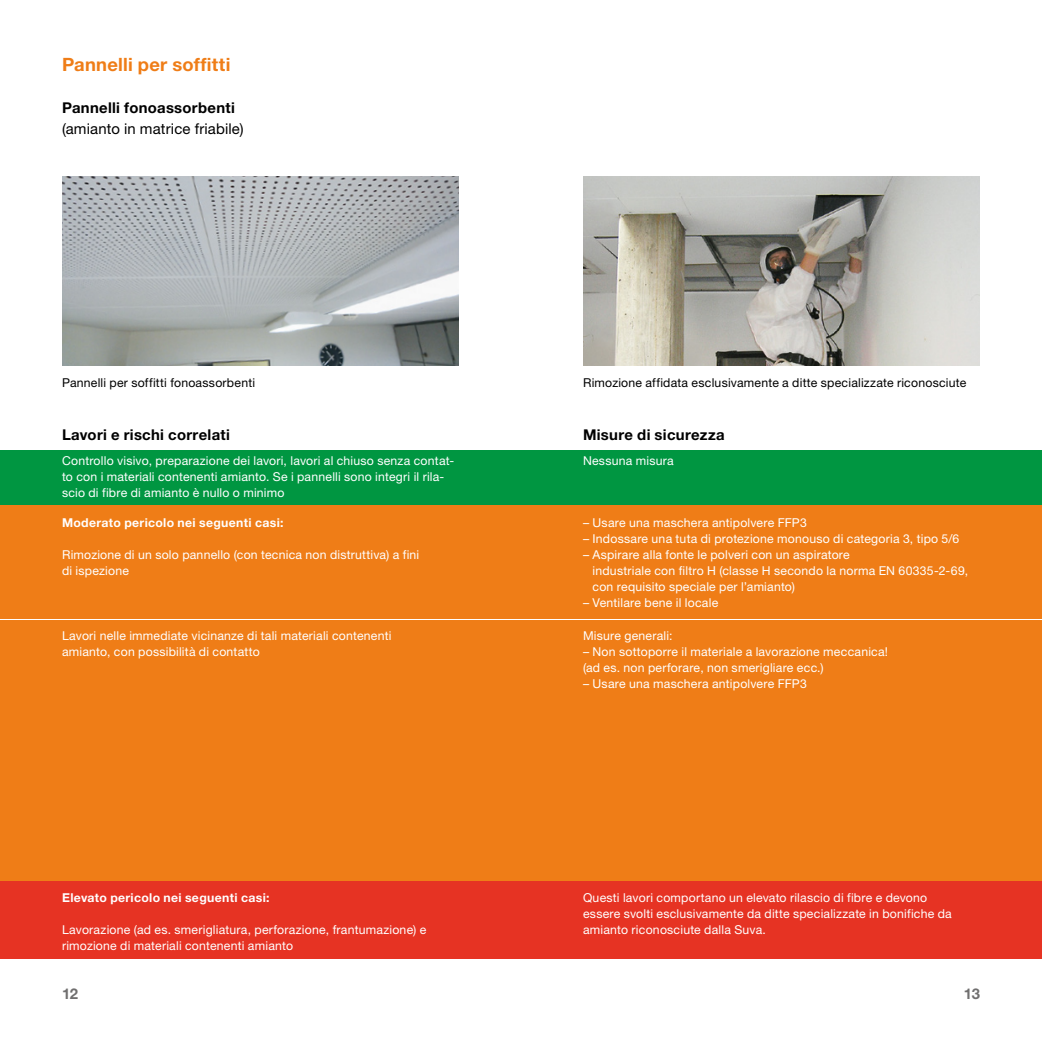
<style>
.page{position:relative;width:1042px;height:1042px;background:#fff}
.page>*{position:absolute;margin:0;border:0;box-sizing:border-box;transform-origin:0 0}
.t1{font:700 18.38px "Helvetica Neue LT Std";letter-spacing:.015em;color:#ef7d17}
.t2{font:700 14.88px "Helvetica Neue LT Std";letter-spacing:.02em;color:#000}
.t3{font:14.88px "Helvetica Neue LT Std";letter-spacing:.01em;color:#000}
.t4{font:700 14.88px "Helvetica Neue LT Std";color:#706f6f}
.t5{font:12.25px/16.1px "Helvetica Neue LT Std";letter-spacing:.015em;color:#fff}
.t6{font:12.25px "Helvetica Neue LT Std";letter-spacing:.02em;color:#000}
.t7{font:700 12.25px "Helvetica Neue LT Std";letter-spacing:.025em;color:#fff}
</style>
<div class="page">
<div style="left:0;top:450px;width:1042px;height:55px;background:#009641"></div>
<div style="left:0;top:505px;width:1042px;height:375px;background:#ef7d17"></div>
<hr style="left:0;top:619px;width:521px;height:1px;background:#fff">
<hr style="left:521px;top:619px;width:521px;height:1px;background:#fff">
<div style="left:0;top:880px;width:1042px;height:78px;background:#e63323"></div>
<img style="left:62px;top:176px;width:397px;height:190px">
<img style="left:583px;top:176px;width:397px;height:190px">
<h1 class="t1" style="left:62px;top:53px;width:170px">Pannelli per soffitti</h1>
<p class="t2" style="left:62px;top:98px;width:174px">Pannelli fonoassorbenti</p>
<p class="t3" style="left:62px;top:120px;width:183px">(amianto in matrice friabile)</p>
<p class="t6" style="left:62px;top:375px;width:194px">Pannelli per soffitti fonoassorbenti</p>
<p class="t6" style="left:583px;top:375px;width:385px">Rimozione affidata esclusivamente a ditte specializzate riconosciute</p>
<p class="t2" style="left:62px;top:425px;width:169px">Lavori e rischi correlati</p>
<p class="t2" style="left:583px;top:425px;width:143px">Misure di sicurezza</p>
<p class="t5" style="left:62px;top:453px;width:394px">Controllo visivo, preparazione dei lavori, lavori al chiuso senza contat&shy;to con i materiali contenenti amianto. Se i pannelli sono integri il rila&shy;scio di fibre di amianto è nullo o minimo</p>
<p class="t5" style="left:583px;top:453px;width:92px">Nessuna misura</p>
<p class="t7" style="left:62px;top:515px;width:223px">Moderato pericolo nei seguenti casi:</p>
<p class="t5" style="left:62px;top:546px;width:359px">Rimozione di un solo pannello (con tecnica non distruttiva) a fini di ispezione</p>
<p class="t5" style="left:583px;top:514px;width:225px">– Usare una maschera antipolvere FFP3</p>
<p class="t5" style="left:583px;top:530px;width:378px">– Indossare una tuta di protezione monouso di categoria 3, tipo 5/6</p>
<p class="t5" style="left:592px;top:546px;width:377px;text-indent:-10px">– Aspirare alla fonte le polveri con un aspiratore<br>industriale con filtro H (classe H secondo la norma EN 60335-2-69, con requisito speciale per l’amianto)</p>
<p class="t5" style="left:583px;top:595px;width:137px">– Ventilare bene il locale</p>
<p class="t5" style="left:583px;top:627px;width:91px">Misure generali:</p>
<p class="t5" style="left:583px;top:643px;width:306px">– Non sottoporre il materiale a lavorazione meccanica! (ad es. non perforare, non smerigliare ecc.)</p>
<p class="t5" style="left:583px;top:675px;width:225px">– Usare una maschera antipolvere FFP3</p>
<p class="t5" style="left:62px;top:627px;width:331px">Lavori nelle immediate vicinanze di tali materiali contenenti amianto, con possibilità di contatto</p>
<p class="t7" style="left:62px;top:890px;width:209px">Elevato pericolo nei seguenti casi:</p>
<p class="t5" style="left:62px;top:921px;width:366px">Lavorazione (ad es. smerigliatura, perforazione, frantumazione) e rimozione di materiali contenenti amianto</p>
<p class="t5" style="left:583px;top:889px;width:370px">Questi lavori comportano un elevato rilascio di fibre e devono essere svolti esclusivamente da ditte specializzate in bonifiche da amianto riconosciute dalla Suva.</p>
<p class="t4" style="left:62px;top:984px;width:18px">12</p>
<p class="t4" style="left:964px;top:984px;width:18px">13</p>
</div>
